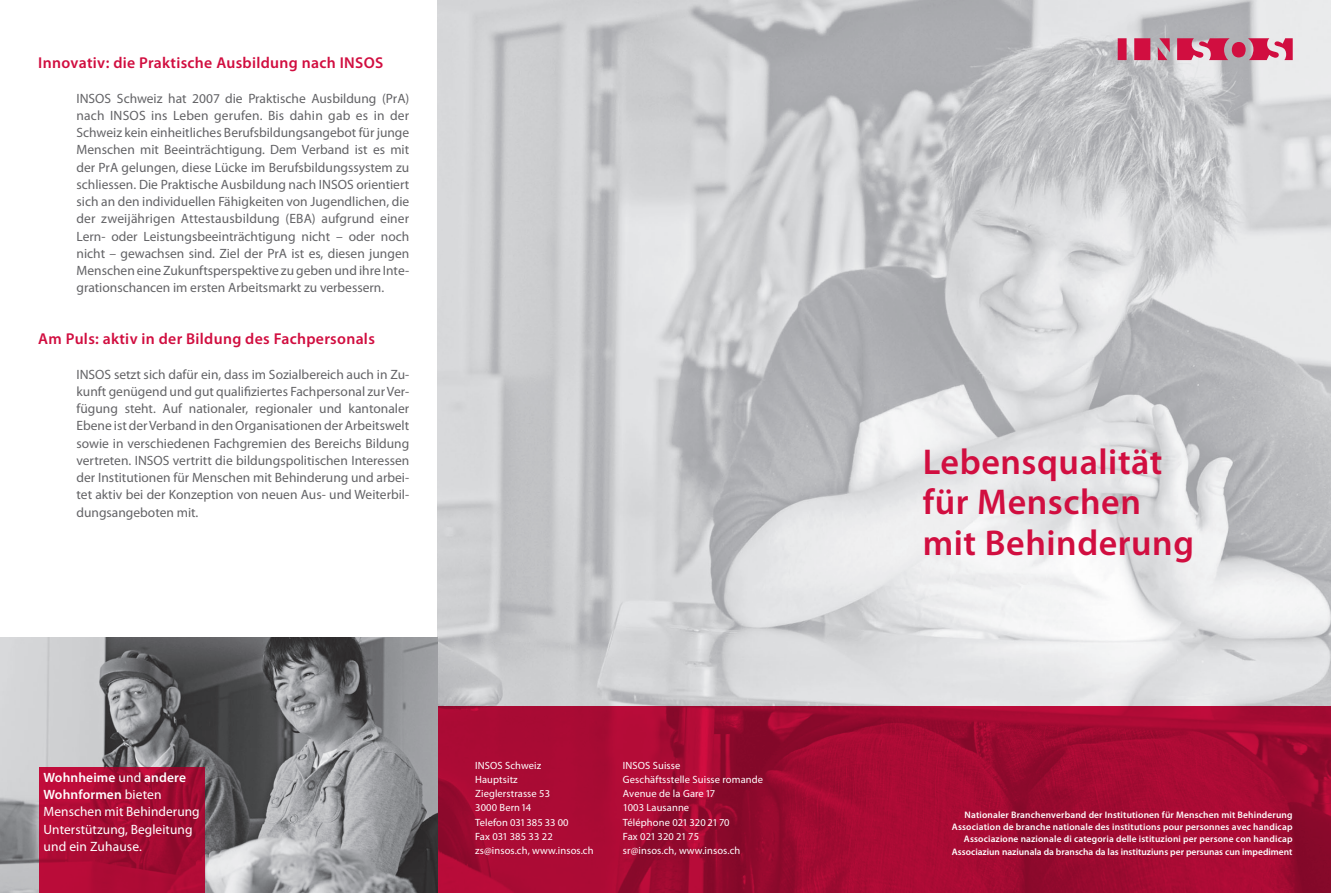
<style>
.page{position:relative;width:1331px;height:893px;background:#fff}
.page>*{position:absolute;margin:0;border:0;box-sizing:border-box;transform-origin:0 0}
.t1{font:600 36px/40.5px "Myriad Pro";letter-spacing:.015em;color:#d10e40}
.t2{font:600 15.75px "Myriad Pro";letter-spacing:.02em;color:#d10e40}
.t3{font:13.5px/17.2px "Myriad Pro";color:#636366;text-align:justify}
.t4{font:13.5px/17.2px "Myriad Pro";letter-spacing:.005em;color:#fff}
.t5{font:10.5px/14.2px "Myriad Pro";letter-spacing:.01em;color:#fff}
.t6{font:600 9.45px/12.1px "Myriad Pro";letter-spacing:.015em;color:#fff;text-align:right}
.s1{font-weight:600}
</style>
<div class="page">
<img style="left:438px;top:0;width:893px;height:706px">
<svg style="left:438px;top:706px;width:893px;height:187px;background:#a20a32"></svg>
<img style="left:0;top:637px;width:438px;height:256px">
<svg style="left:39px;top:767px;width:166px;height:126px;background:#aa0a34"></svg>
<svg style="left:1118px;top:38px;width:175px;height:22px;background:#cd5c7a"></svg>
<p class="t2" style="left:38px;top:54px;width:346px">Innovativ: die Praktische Ausbildung nach INSOS</p>
<p class="t3" style="left:77px;top:90px;width:334px">INSOS Schweiz hat 2007 die Praktische Ausbildung (PrA) nach INSOS ins Leben gerufen. Bis dahin gab es in der Schweiz kein einheitliches Berufsbildungsangebot für junge Menschen mit Beeinträchtigung. Dem Verband ist es mit der PrA gelungen, diese Lücke im Berufsbildungssystem zu schliessen. Die Praktische Ausbildung nach INSOS orientiert sich an den individuellen Fähigkeiten von Jugendlichen, die der zweijährigen Attestausbildung (EBA) aufgrund einer Lern- oder Leistungsbeeinträchtigung nicht – oder noch nicht – gewachsen sind. Ziel der PrA ist es, diesen jungen Menschen eine Zukunftsperspektive zu geben und ihre Inte&shy;grationschancen im ersten Arbeitsmarkt zu verbessern.</p>
<p class="t2" style="left:38px;top:330px;width:338px">Am Puls: aktiv in der Bildung des Fachpersonals</p>
<p class="t3" style="left:77px;top:366px;width:334px">INSOS setzt sich dafür ein, dass im Sozialbereich auch in Zu&shy;kunft genügend und gut qualifiziertes Fachpersonal zur Ver&shy;fügung steht. Auf nationaler, regionaler und kantonaler Ebene ist der Verband in den Organisationen der Arbeitswelt sowie in verschiedenen Fachgremien des Bereichs Bildung vertreten. INSOS vertritt die bildungspolitischen Interessen der Institutionen für Menschen mit Behinderung und arbei&shy;tet aktiv bei der Konzeption von neuen Aus- und Weiterbil&shy;dungsangeboten mit.</p>
<p class="t4" style="left:44px;top:769px;width:158px"><span class="s1">Wohnheime</span> und <span class="s1">andere<br>Wohnformen</span> bieten<br>Menschen mit Behinderung<br>Unterstützung, Begleitung und ein Zuhause.</p>
<p class="t5" style="left:475px;top:758px;width:120px">INSOS Schweiz<br>Hauptsitz<br>Zieglerstrasse 53<br>3000 Bern 14<br>Telefon 031 385 33 00<br>Fax 031 385 33 22 zs@insos.ch, www.insos.ch</p>
<p class="t5" style="left:623px;top:758px;width:142px">INSOS Suisse<br>Geschäftsstelle Suisse romande<br>Avenue de la Gare 17<br>1003 Lausanne<br>Téléphone 021 320 21 70<br>Fax 021 320 21 75<br>sr@insos.ch, www.insos.ch</p>
<h1 class="t1" style="left:923px;top:442px;width:273px">Lebensqualität für Menschen mit Behinderung</h1>
<p class="t6" style="left:952px;top:809px;width:342px">Nationaler Branchenverband der Institutionen für Menschen mit Behinderung Association de branche nationale des institutions pour personnes avec handicap Associazione nazionale di categoria delle istituzioni per persone con handicap Associaziun naziunala da branscha da las instituziuns per persunas cun impediment</p>
</div>
